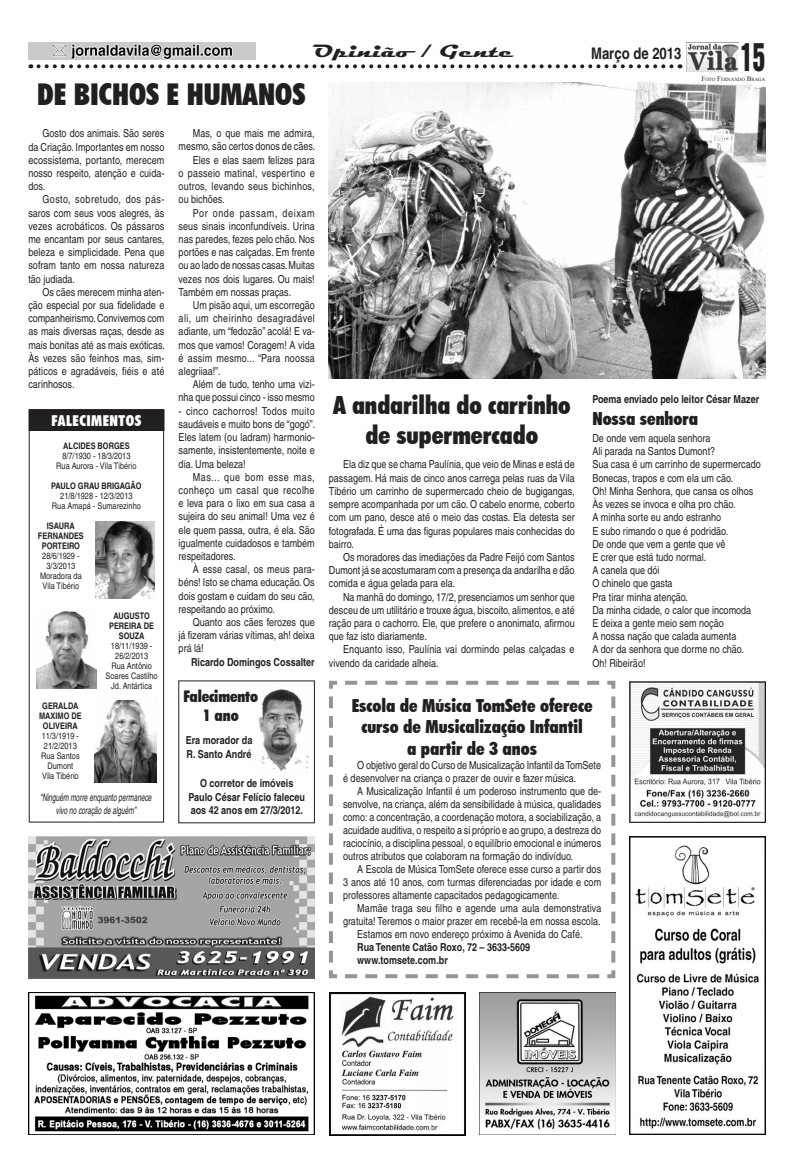
<style>
.page{position:relative;width:794px;height:1163px;background:#fff}
.page>*{position:absolute;margin:0;border:0;box-sizing:border-box;transform-origin:0 0}
.t1{font:35.4px "Helvetica Inserat";color:#221f20;scale:.7 1}
.t2{font:900 condensed 30px "Futura BT";color:#221f20}
.t3{font:900 condensed 25px/30px "Futura BT";color:#221f20;text-align:center}
.t4{font:900 condensed 18px/21.6px "Futura BT";color:#221f20;text-align:center}
.t5{font:700 18px "Magneto";color:#221f20;scale:1.3 1}
.t6{font:900 condensed 16px/19.2px "Futura BT";letter-spacing:-.01em;color:#221f20;text-align:center}
.t7{font:700 condensed 16px "Helvetica";color:#221f20}
.t8{font:900 condensed 15px "Futura BT";letter-spacing:.03em;color:#fff}
.t9{font:condensed 11px/13.2px "Helvetica";color:#221f20;text-align:justify}
.t10{font:700 condensed 11px/13.2px "Helvetica";color:#221f20}
.t11{font:condensed 11px "Helvetica";letter-spacing:.02em;color:#221f20}
.t12{font:condensed 11px "Helvetica";letter-spacing:.03em;color:#221f20}
.t13{font:condensed 11px "Helvetica";letter-spacing:.055em;color:#221f20}
.t14{font:italic condensed 10.4px/12.5px "Helvetica";color:#221f20;text-align:center;scale:.77 1}
.t15{font:condensed 9px/10px "Helvetica";color:#221f20;text-align:center}
.t16{font:700 condensed 9px/10px "Helvetica";color:#221f20;text-align:center}
.t17{font:4.9px "Times New Roman";color:#221f20}
.s1{font-size:7px}
</style>
<div class="page">
<img style="left:686px;top:43px;width:52px;height:28px">
<svg style="left:30px;top:42px;width:641px;height:27px"></svg>
<img style="left:480px;top:992px;width:135px;height:138px">
<img style="left:28px;top:836px;width:286px;height:142px">
<img style="left:28px;top:992px;width:287px;height:142px">
<svg style="left:329px;top:680px;width:287px;height:299px"></svg>
<img style="left:629px;top:681px;width:136px;height:141px">
<img style="left:329px;top:82px;width:436px;height:297px">
<div style="left:29px;top:409px;width:135px;height:413px;border:1px solid #221f20"></div>
<div style="left:29px;top:409px;width:135px;height:21px;background:#221f20"></div>
<div style="left:29px;top:409px;width:135px;height:22px;border:1px solid #221f20"></div>
<img style="left:37px;top:611px;width:59px;height:77px">
<img style="left:95px;top:700px;width:61px;height:82px">
<img style="left:96px;top:521px;width:59px;height:77px">
<img style="left:329px;top:992px;width:136px;height:143px">
<img style="left:259px;top:689px;width:49px;height:82px">
<img style="left:629px;top:836px;width:136px;height:298px">
<h3 class="t5" style="left:313px;top:41px;width:156px">Opinião / Gente</h3>
<h2 class="t2" style="left:37px;top:76px;width:270px">DE BICHOS E HUMANOS</h2>
<h3 class="t7" style="left:591px;top:43px;width:92px">Março de 2013</h3>
<h1 class="t1" style="left:740px;top:36px;width:37px">15</h1>
<p class="t17" style="left:701px;top:76px;width:65px"><span class="s1">F</span>OTO <span class="s1">F</span>ERNANDO <span class="s1">B</span>RAGA</p>
<p class="t9" style="left:28px;top:127px;width:138px;text-indent:14px">Gosto dos animais. São seres da Criação. Importantes em nosso ecossistema, portanto, merecem nosso respeito, atenção e cuida&shy;dos.</p>
<p class="t9" style="left:28px;top:193px;width:138px;text-indent:14px">Gosto, sobretudo, dos pás&shy;saros com seus voos alegres, às vezes acrobáticos. Os pássaros me encantam por seus cantares, beleza e simplicidade. Pena que sofram tanto em nossa natureza tão judiada.</p>
<p class="t9" style="left:28px;top:285px;width:138px;text-indent:14px">Os cães merecem minha aten&shy;ção especial por sua fidelidade e companheirismo. Convivemos com as mais diversas raças, desde as mais bonitas até as mais exóticas.<br>Às vezes são feinhos mas, sim&shy;páticos e agradáveis, fiéis e até carinhosos.</p>
<h3 class="t8" style="left:51px;top:411px;width:91px">Falec imentoS</h3>
<p class="t16" style="left:63px;top:440px;width:68px">ALCIDES BORGES</p>
<p class="t15" style="left:56px;top:450px;width:82px">8/7/1930 - 18/3/2013<br>Rua Aurora - Vila Tibério</p>
<p class="t16" style="left:51px;top:480px;width:92px">PAULO GRAU BRIGAGÃO</p>
<p class="t15" style="left:52px;top:490px;width:91px">21/8/1928 - 12/3/2013<br>Rua Amapá - Sumarezinho</p>
<p class="t16" style="left:47px;top:520px;width:9px">Isaura</p>
<p class="t16" style="left:38px;top:530px;width:11px">Fernandes</p>
<p class="t16" style="left:42px;top:540px;width:11px">Porteiro</p>
<p class="t15" style="left:40px;top:550px;width:43px">28/6/1929 -<br>3/3/2013<br>Moradora da<br>Vila Tibério</p>
<p class="t16" style="left:109px;top:610px;width:16px">Augusto<br>Pereira</p>
<p class="t16" style="left:144px;top:620px;width:6px">de</p>
<p class="t16" style="left:39px;top:700px;width:22px">Geralda<br>Maximo</p>
<p class="t16" style="left:71px;top:710px;width:6px">de</p>
<p class="t16" style="left:43px;top:720px;width:11px">Oliveira</p>
<p class="t15" style="left:41px;top:730px;width:40px">11/3/1919 -<br>21/2/2013<br>Rua Santos<br>Dumont<br>Vila Tibério</p>
<p class="t16" style="left:119px;top:630px;width:26px">Souza</p>
<p class="t15" style="left:106px;top:640px;width:54px">18/11/1939 -<br>26/2/2013<br>Rua Antônio<br>Soares Castilho<br>Jd. Antártica</p>
<p class="t14" style="left:40px;top:791px;width:146px">“Ninguém morre enquanto permanece vivo no coração de alguém”</p>
<p class="t9" style="left:193px;top:127px;width:123px">Mas, o que mais me admira,</p>
<p class="t9" style="left:179px;top:140px;width:138px">mesmo, são certos donos de cães.</p>
<p class="t9" style="left:193px;top:153px;width:123px">Eles e elas saem felizes para</p>
<p class="t11" style="left:179px;top:167px;width:138px">o passeio matinal, vespertino e</p>
<p class="t11" style="left:179px;top:180px;width:137px">outros, levando seus bichinhos,</p>
<p class="t9" style="left:179px;top:193px;width:48px">ou bichões.</p>
<p class="t13" style="left:193px;top:206px;width:123px">Por onde passam, deixam</p>
<p class="t9" style="left:179px;top:219px;width:138px">seus sinais inconfundíveis. Urina</p>
<p class="t9" style="left:179px;top:232px;width:138px">nas paredes, fezes pelo chão. Nos</p>
<p class="t9" style="left:179px;top:246px;width:138px">portões e nas calçadas. Em frente</p>
<p class="t9" style="left:179px;top:259px;width:138px">ou ao lado de nossas casas. Muitas</p>
<p class="t9" style="left:179px;top:272px;width:138px">vezes nos dois lugares. Ou mais!</p>
<p class="t9" style="left:179px;top:285px;width:114px">Também em nossas praças.</p>
<p class="t9" style="left:193px;top:298px;width:123px">Um pisão aqui, um escorregão</p>
<p class="t12" style="left:179px;top:312px;width:138px">ali, um cheirinho desagradável</p>
<p class="t9" style="left:179px;top:325px;width:138px">adiante, um “fedozão” acolá! E va-</p>
<p class="t9" style="left:179px;top:338px;width:138px">mos que vamos! Coragem! A vida</p>
<p class="t11" style="left:179px;top:351px;width:138px">é assim mesmo... “Para noossa</p>
<p class="t9" style="left:179px;top:364px;width:44px">alegriiaa!”.</p>
<p class="t9" style="left:193px;top:378px;width:123px">Além de tudo, tenho uma vizi-</p>
<p class="t9" style="left:179px;top:391px;width:138px">nha que possui cinco - isso mesmo</p>
<p class="t9" style="left:179px;top:404px;width:138px">- cinco cachorros! Todos muito saudáveis e muito bons de “gogó”.<br>Eles latem (ou ladram) harmonio&shy;samente, insistentemente, noite e dia. Uma beleza!</p>
<p class="t9" style="left:179px;top:470px;width:138px;text-indent:14px">Mas... que bom esse mas, conheço um casal que recolhe e leva para o lixo em sua casa a sujeira do seu animal! Uma vez é ele quem passa, outra, é ela. São igualmente cuidadosos e também respeitadores.</p>
<p class="t9" style="left:179px;top:562px;width:138px;text-indent:14px">À esse casal, os meus para&shy;béns! Isto se chama educação. Os dois gostam e cuidam do seu cão, respeitando ao próximo.</p>
<p class="t9" style="left:179px;top:615px;width:138px;text-indent:14px">Quanto aos cães ferozes que já fizeram várias vítimas, ah! deixa prá lá!</p>
<p class="t10" style="left:191px;top:655px;width:125px">Ricardo Domingos Cossalter</p>
<h3 class="t6" style="left:183px;top:686px;width:76px">Falecimento<br>1 ano</h3>
<p class="t10" style="left:186px;top:733px;width:68px">Era morador da<br>R. Santo André</p>
<p class="t10" style="left:188px;top:776px;width:118px;text-align:center">O corretor de imóveis<br>Paulo César Felício faleceu aos 42 anos em 27/3/2012.</p>
<h3 class="t3" style="left:333px;top:390px;width:239px">A andarilha do carrinho de supermercado</h3>
<p class="t9" style="left:329px;top:458px;width:247px;text-indent:14px">Ela diz que se chama Paulínia, que veio de Minas e está de passagem. Há mais de cinco anos carrega pelas ruas da Vila Tibério um carrinho de supermercado cheio de bugigangas, sempre acompanhada por um cão. O cabelo enorme, coberto com um pano, desce até o meio das costas. Ela detesta ser fotografada. É uma das figuras populares mais conhecidas do bairro.</p>
<p class="t9" style="left:329px;top:550px;width:247px;text-indent:14px">Os moradores das imediações da Padre Feijó com Santos Dumont já se acostumaram com a presença da andarilha e dão comida e água gelada para ela.</p>
<p class="t9" style="left:329px;top:590px;width:247px;text-indent:14px">Na manhã do domingo, 17/2, presenciamos um senhor que desceu de um utilitário e trouxe água, biscoito, alimentos, e até ração para o cachorro. Ele, que prefere o anonimato, afirmou que faz isto diariamente.</p>
<p class="t9" style="left:329px;top:642px;width:247px;text-indent:14px">Enquanto isso, Paulínia vai dormindo pelas calçadas e vivendo da caridade alheia.</p>
<p class="t10" style="left:592px;top:393px;width:168px">Poema enviado pelo leitor César Mazer</p>
<h3 class="t4" style="left:592px;top:408px;width:107px">Nossa senhora</h3>
<p class="t9" style="left:592px;top:431px;width:170px;text-align:left">De onde vem aquela senhora<br>Ali parada na Santos Dumont?<br>Sua casa é um carrinho de supermercado<br>Bonecas, trapos e com ela um cão.<br>Oh! Minha Senhora, que cansa os olhos<br>Às vezes se invoca e olha pro chão.<br>A minha sorte eu ando estranho<br>E subo rimando o que é podridão.<br>De onde que vem a gente que vê<br>E crer que está tudo normal.<br>A canela que dói<br>O chinelo que gasta<br>Pra tirar minha atenção.<br>Da minha cidade, o calor que incomoda<br>E deixa a gente meio sem noção<br>A nossa nação que calada aumenta<br>A dor da senhora que dorme no chão.<br>Oh! Ribeirão!</p>
<h3 class="t4" style="left:352px;top:694px;width:242px">Escola de Música TomSete oferece curso de Musicalização Infantil<br>a partir de 3 anos</h3>
<p class="t9" style="left:343px;top:758px;width:259px;text-indent:14px">O objetivo geral do Curso de Musicalização Infantil da TomSete é desenvolver na criança o prazer de ouvir e fazer música.</p>
<p class="t9" style="left:343px;top:784px;width:259px;text-indent:14px">A Musicalização Infantil é um poderoso instrumento que de&shy;senvolve, na criança, além da sensibilidade à música, qualidades como: a concentração, a coordenação motora, a sociabilização, a acuidade auditiva, o respeito a si próprio e ao grupo, a destreza do raciocínio, a disciplina pessoal, o equilíbrio emocional e inúmeros outros atributos que colaboram na formação do indivíduo.</p>
<p class="t9" style="left:343px;top:862px;width:259px;text-indent:14px">A Escola de Música TomSete oferece esse curso a partir dos 3 anos até 10 anos, com turmas diferenciadas por idade e com professores altamente capacitados pedagogicamente.</p>
<p class="t9" style="left:357px;top:901px;width:245px">Mamãe traga seu filho e agende uma aula demonstrativa</p>
<p class="t9" style="left:343px;top:914px;width:259px">gratuita! Teremos o maior prazer em recebê-la em nossa escola.</p>
<p class="t9" style="left:357px;top:927px;width:227px">Estamos em novo endereço próximo à Avenida do Café.</p>
<p class="t10" style="left:357px;top:940px;width:174px">Rua Tenente Catão Roxo, 72 – 3633-5609 www.tomsete.com.br</p>
</div>
